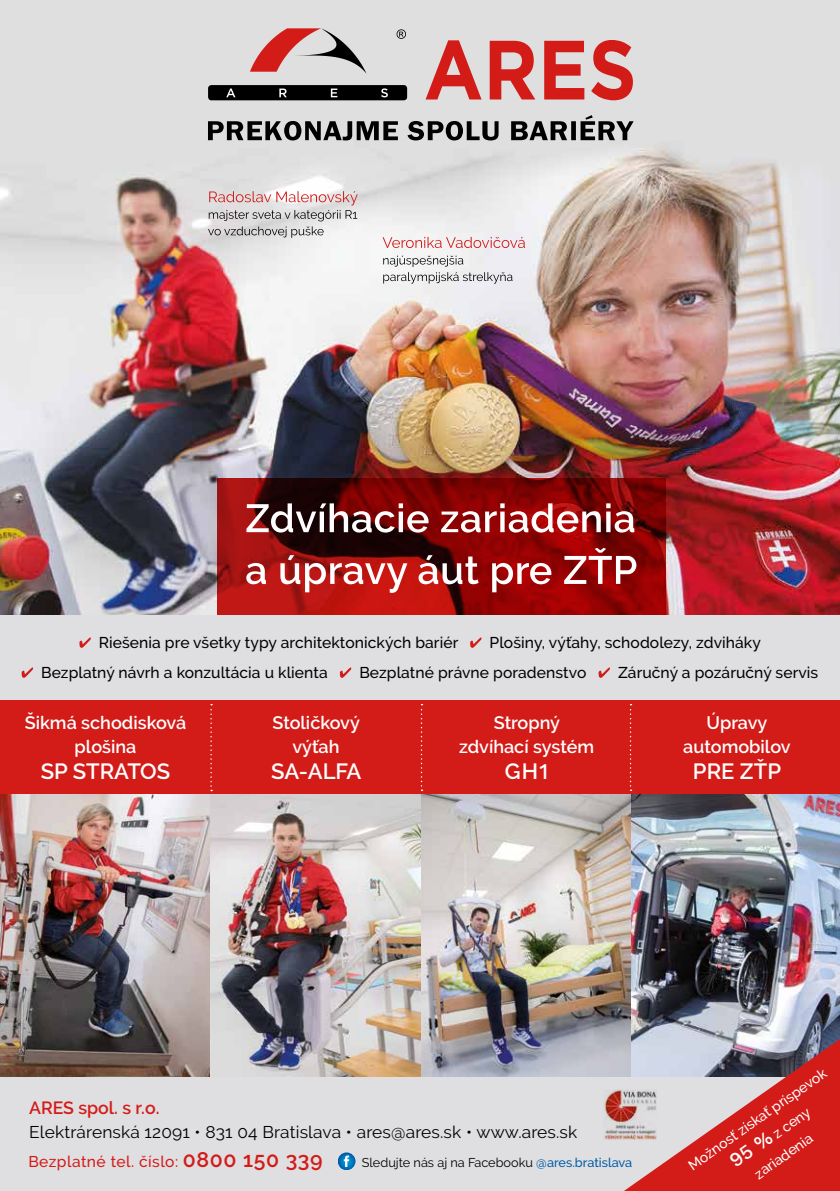
<style>
.page{position:relative;width:840px;height:1191px;background:#fff}
.page>*{position:absolute;margin:0;border:0;box-sizing:border-box;transform-origin:0 0}
.t1{font:600 22px "Raleway";color:#fff}
.t2{font:600 18px/24px "Raleway";color:#fff;text-align:center}
.t3{font:600 17.6px "Raleway";color:#d31b18}
.t4{font:17px "Raleway";letter-spacing:.01em;color:#000}
.t5{font:500 15.6px "Raleway";letter-spacing:.005em;color:#000}
.t6{font:500 15.6px "Raleway";letter-spacing:.03em;color:#d31b18}
.t7{font:500 14.2px/22.6px "Raleway";color:#fff;text-align:center}
.t8{font:12.8px "Raleway";color:#000}
.s1{font-family:"Work Sans";font-weight:500}
.s2{font-weight:600;font-size:21.2px}
.s3{font-weight:500;color:#005da8}
.s4{font-family:"Work Sans";font-size:19.8px}
</style>
<div class="page">
<div style="left:0;top:1069px;width:839px;height:122px;background:#dfdee0"></div>
<div style="left:0;top:613px;width:839px;height:116px;background:#dfdee0"></div>
<img style="left:0;top:0;width:839px;height:615px">
<svg style="left:383px;top:256px;width:129px;height:28px"></svg>
<svg style="left:382px;top:237px;width:142px;height:11px"></svg>
<svg style="left:208px;top:191px;width:149px;height:47px;background:#d2c8c8"></svg>
<svg style="left:250px;top:28px;width:116px;height:46px;background:#c99d9d"></svg>
<svg style="left:396px;top:29px;width:10px;height:10px"></svg>
<div style="left:208px;top:85px;width:199px;height:15px;background:#000;border-radius:3px"></div>
<svg style="left:226px;top:88px;width:9px;height:9px"></svg>
<svg style="left:279px;top:89px;width:7px;height:8px"></svg>
<svg style="left:330px;top:89px;width:7px;height:8px"></svg>
<svg style="left:381px;top:88px;width:6px;height:9px"></svg>
<svg style="left:425px;top:40px;width:207px;height:60px;background:#d87c7a"></svg>
<svg style="left:208px;top:115px;width:425px;height:25px;background:#898989"></svg>
<svg style="left:217px;top:479px;width:448px;height:136px;background:#850807"></svg>
<svg style="left:246px;top:548px;width:390px;height:45px;background:#a83a39"></svg>
<svg style="left:246px;top:503px;width:388px;height:29px"></svg>
<img style="left:0;top:794px;width:416px;height:282px">
<img style="left:416px;top:794px;width:423px;height:282px">
<div style="left:0;top:700px;width:839px;height:94px;background:#d31b18"></div>
<svg style="left:79px;top:637px;width:12px;height:11px"></svg>
<svg style="left:470px;top:637px;width:11px;height:11px"></svg>
<svg style="left:22px;top:667px;width:11px;height:11px"></svg>
<svg style="left:339px;top:667px;width:12px;height:11px"></svg>
<svg style="left:598px;top:667px;width:11px;height:11px"></svg>
<svg style="left:210px;top:704px;width:2px;height:87px"></svg>
<svg style="left:420px;top:704px;width:2px;height:87px"></svg>
<svg style="left:629px;top:704px;width:2px;height:87px"></svg>
<img style="left:603px;top:1089px;width:20px;height:50px">
<svg style="left:337px;top:1152px;width:18px;height:18px"></svg>
<svg style="left:343px;top:1155px;width:6px;height:12px"></svg>
<svg style="left:623px;top:1039px;width:217px;height:152px"></svg>
<p class="t5" style="left:99px;top:633px;width:361px">Riešenia pre všetky typy architektonických bariér</p>
<p class="t5" style="left:489px;top:633px;width:273px">Plošiny, výťahy, schodolezy, zdviháky</p>
<p class="t5" style="left:41px;top:663px;width:288px">Bezplatný návrh a konzultácia u klienta</p>
<p class="t5" style="left:359px;top:663px;width:228px">Bezplatné právne poradenstvo</p>
<p class="t5" style="left:617px;top:663px;width:202px">Záručný a pozáručný servis</p>
<p class="t2" style="left:459px;top:710px;width:137px">Stropný zdvíhací systém</p>
<h1 class="t1" style="left:504px;top:758px;width:45px">GH<span class="s1">1</span></h1>
<p class="t2" style="left:25px;top:710px;width:163px">Šikmá schodisková plošina</p>
<h1 class="t1" style="left:41px;top:758px;width:131px">SP STRATOS</h1>
<p class="t2" style="left:683px;top:710px;width:109px">Úpravy automobilov</p>
<h1 class="t1" style="left:692px;top:758px;width:90px">PRE ZŤP</h1>
<p class="t2" style="left:272px;top:710px;width:89px">Stoličkový výťah</p>
<h1 class="t1" style="left:271px;top:758px;width:92px">SA-ALFA</h1>
<p class="t3" style="left:29px;top:1097px;width:132px">ARES spol. s r.o.</p>
<p class="t4" style="left:29px;top:1122px;width:549px">Elektrárenská 12091 • 831 04 Bratislava • ares@ares.sk • www.ares.sk</p>
<p class="t6" style="left:28px;top:1152px;width:296px">Bezplatné tel. číslo: <span class="s2">0800 150 339</span></p>
<p class="t8" style="left:361px;top:1154px;width:272px">Sledujte nás aj na Facebooku <span class="s3">@ares.bratislava</span></p>
<p class="t7" style="left:682px;top:1157px;width:167px;rotate:-35deg">Možnosť získať príspevok<br><span class="s4">95 %</span> z ceny<br>zariadenia</p>
</div>
